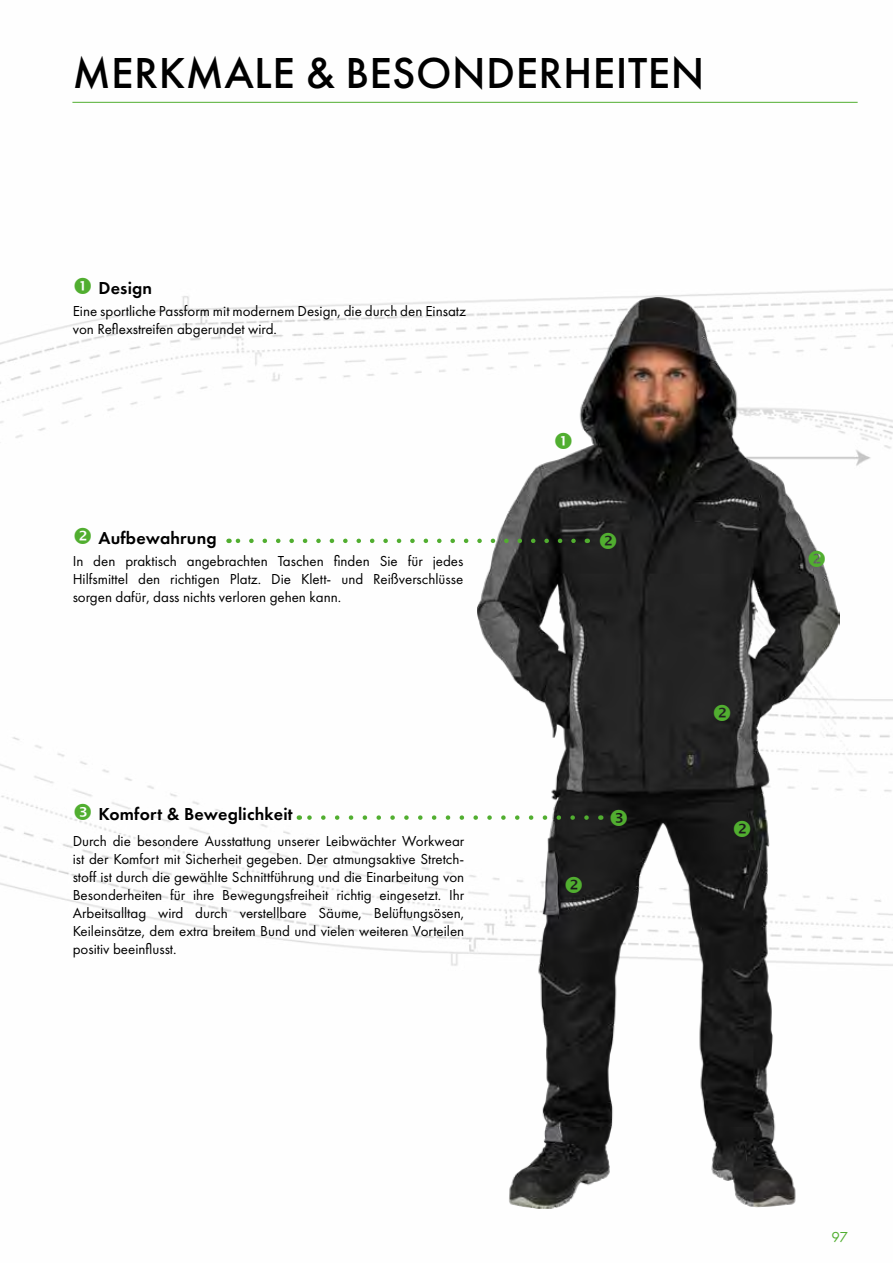
<style>
.page{position:relative;width:893px;height:1263px;background:#fff}
.page>*{position:absolute;margin:0;border:0;box-sizing:border-box;transform-origin:0 0}
.t1{font:500 45px "Futura PT";letter-spacing:.01em;color:#000}
.t2{font:600 18px "Futura PT";letter-spacing:.01em;color:#000}
.t3{font:15px/18px "Futura PT";color:#000;text-align:justify}
.t4{font:15px "Futura PT";color:#51ae30}
</style>
<div class="page">
<img style="left:0;top:101px;width:893px;height:865px">
<img style="left:477px;top:298px;width:363px;height:911px">
<svg style="left:306px;top:815px;width:281px;height:5px"></svg>
<svg style="left:229px;top:539px;width:345px;height:4px"></svg>
<hr style="left:72px;top:102px;width:786px;height:1px;background:#51ae30">
<svg style="left:75px;top:803px;width:16px;height:17px"></svg>
<svg style="left:75px;top:527px;width:16px;height:17px"></svg>
<svg style="left:75px;top:277px;width:16px;height:17px"></svg>
<svg style="left:555px;top:432px;width:17px;height:16px"></svg>
<svg style="left:600px;top:533px;width:16px;height:16px"></svg>
<svg style="left:734px;top:821px;width:16px;height:16px"></svg>
<svg style="left:566px;top:877px;width:16px;height:16px"></svg>
<svg style="left:714px;top:705px;width:16px;height:16px"></svg>
<svg style="left:809px;top:550px;width:16px;height:16px"></svg>
<svg style="left:611px;top:810px;width:16px;height:16px"></svg>
<h1 class="t1" style="left:73px;top:46px;width:633px">MERKMALE &amp; BESONDERHEITEN</h1>
<p class="t2" style="left:98px;top:276px;width:55px">Design</p>
<p class="t3" style="left:73px;top:302px;width:395px">Eine sportliche Passform mit modernem Design, die durch den Einsatz von Reflexstreifen abgerundet wird.</p>
<p class="t2" style="left:98px;top:527px;width:120px">Aufbewahrung</p>
<p class="t3" style="left:73px;top:552px;width:392px">In den praktisch angebrachten Taschen finden Sie für jedes Hilfsmittel den richtigen Platz. Die Klett- und Reißverschlüsse sorgen dafür, dass nichts verloren gehen kann.</p>
<p class="t2" style="left:98px;top:802px;width:196px">Komfort &amp; Beweglichkeit</p>
<p class="t3" style="left:73px;top:832px;width:393px">Durch die besondere Ausstattung unserer Leibwächter Workwear ist der Komfort mit Sicherheit gegeben. Der atmungsaktive Stretch&shy;stoff ist durch die gewählte Schnittführung und die Einarbeitung von Besonderheiten für ihre Bewegungsfreiheit richtig eingesetzt. Ihr Arbeitsalltag wird durch verstellbare Säume, Belüftungsösen, Keileinsätze, dem extra breitem Bund und vielen weiteren Vorteilen positiv beeinflusst.</p>
<p class="t4" style="left:832px;top:1228px;width:18px">97</p>
</div>
